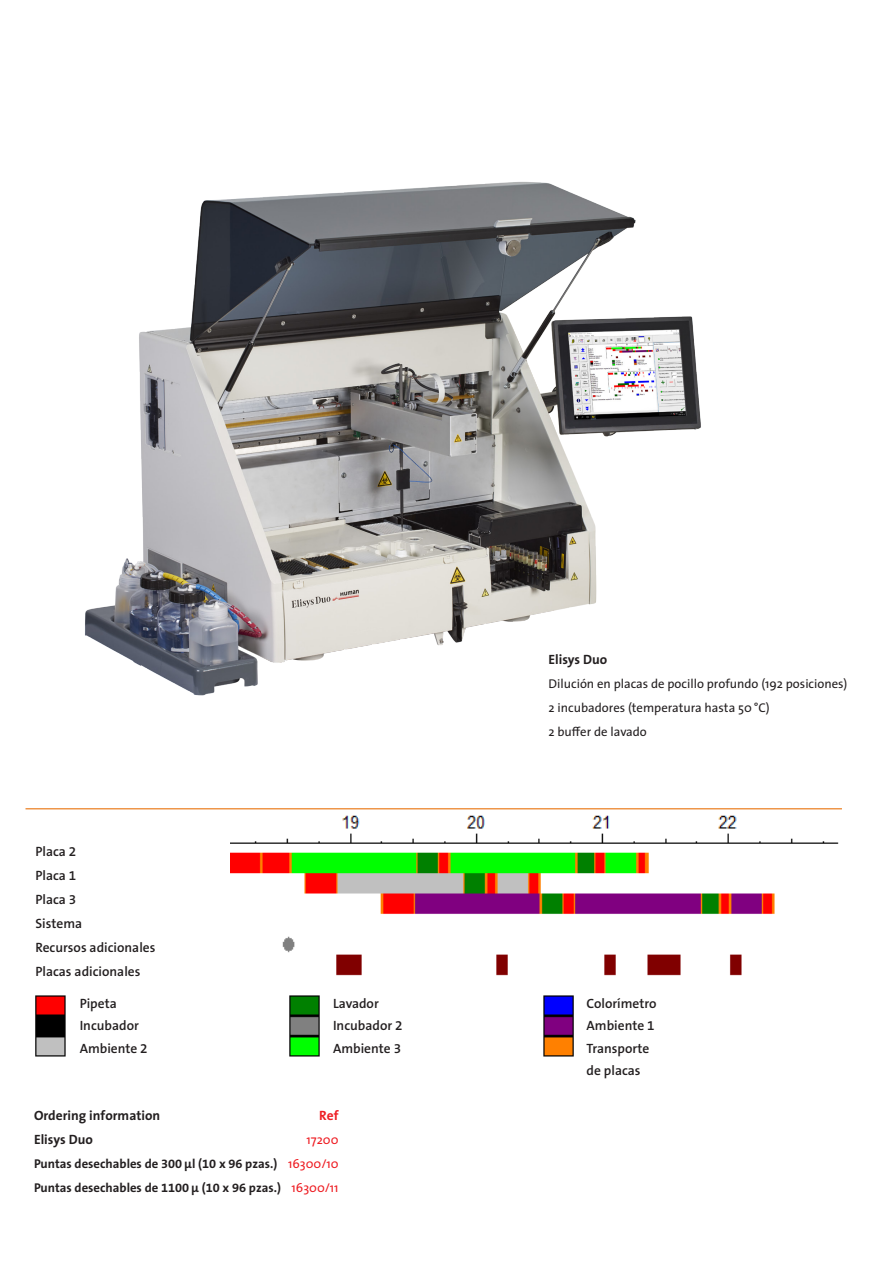
<style>
.page{position:relative;width:893px;height:1263px;background:#fff}
.page>*{position:absolute;margin:0;border:0;box-sizing:border-box;transform-origin:0 0}
.t1{font:600 13.5px "The Sans B6";color:#231f20}
.t2{font:700 13.5px "The Sans";color:#231f20}
.t3{font:700 13.5px "The Sans B7";color:#231f20}
.t4{font:700 13.5px "The Sans";color:#ee1d23}
.t5{font:12.75px "The Sans";color:#231f20}
.t6{font:700 12.75px "The Sans B7";color:#231f20}
.t7{font:12.75px "The Sans";color:#ee1d23}
.t8{font:11.4px "The Sans";color:#231f20}
.s1{font-family:"The Sans";font-weight:400;color:#ee1d23}
</style>
<div class="page">
<hr style="left:26px;top:808px;width:816px;height:1px;background:#ea7c1d">
<img style="left:35px;top:815px;width:804px;height:242px">
<div style="left:23px;top:834px;width:207px;height:157px;background:#fff"></div>
<div style="left:68px;top:997px;width:105px;height:71px;background:#fff"></div>
<div style="left:321px;top:997px;width:106px;height:71px;background:#fff"></div>
<div style="left:575px;top:997px;width:140px;height:89px;background:#fff"></div>
<img style="left:85px;top:181px;width:616px;height:515px">
<p class="t1" style="left:35px;top:844px;width:42px">Placa 2</p>
<p class="t1" style="left:35px;top:868px;width:42px">Placa 1</p>
<p class="t1" style="left:35px;top:892px;width:42px">Placa 3</p>
<p class="t1" style="left:35px;top:916px;width:48px">Sistema</p>
<p class="t1" style="left:35px;top:940px;width:122px">Recursos adicionales</p>
<p class="t1" style="left:35px;top:964px;width:107px">Placas adicionales</p>
<p class="t1" style="left:80px;top:996px;width:39px">Pipeta</p>
<p class="t1" style="left:80px;top:1018px;width:61px">Incubador</p>
<p class="t1" style="left:80px;top:1041px;width:70px">Ambiente 2</p>
<p class="t8" style="left:43px;top:938px;width:43px">Système</p>
<p class="t1" style="left:333px;top:996px;width:47px">Lavador</p>
<p class="t1" style="left:333px;top:1018px;width:71px">Incubador 2</p>
<p class="t1" style="left:333px;top:1041px;width:70px">Ambiente 3</p>
<p class="t2" style="left:34px;top:1104px;width:128px">Ordering information</p>
<p class="t4" style="left:319px;top:1104px;width:21px">Ref</p>
<p class="t2" style="left:34px;top:1128px;width:60px">Elisys Duo</p>
<p class="t7" style="left:307px;top:1129px;width:33px">17200</p>
<p class="t6" style="left:34px;top:1157px;width:306px">Puntas desechables de 300 µl (10 x 96 pzas.) <span class="s1">16300/10</span></p>
<p class="t6" style="left:34px;top:1181px;width:306px">Puntas desechables de 1100 µ (10 x 96 pzas.) <span class="s1">16300/11</span></p>
<p class="t3" style="left:549px;top:652px;width:60px">Elisys Duo</p>
<p class="t5" style="left:549px;top:673px;width:300px">Dilución en placas de pocillo profundo (192 posiciones)</p>
<p class="t5" style="left:549px;top:697px;width:223px">2 incubadores (temperatura hasta 50 °C)</p>
<p class="t5" style="left:549px;top:721px;width:100px">2 buffer de lavado</p>
<p class="t1" style="left:587px;top:996px;width:71px">Colorímetro</p>
<p class="t1" style="left:587px;top:1018px;width:70px">Ambiente 1</p>
<p class="t1" style="left:587px;top:1041px;width:64px">Transporte</p>
<p class="t1" style="left:587px;top:1063px;width:56px">de placas</p>
</div>
